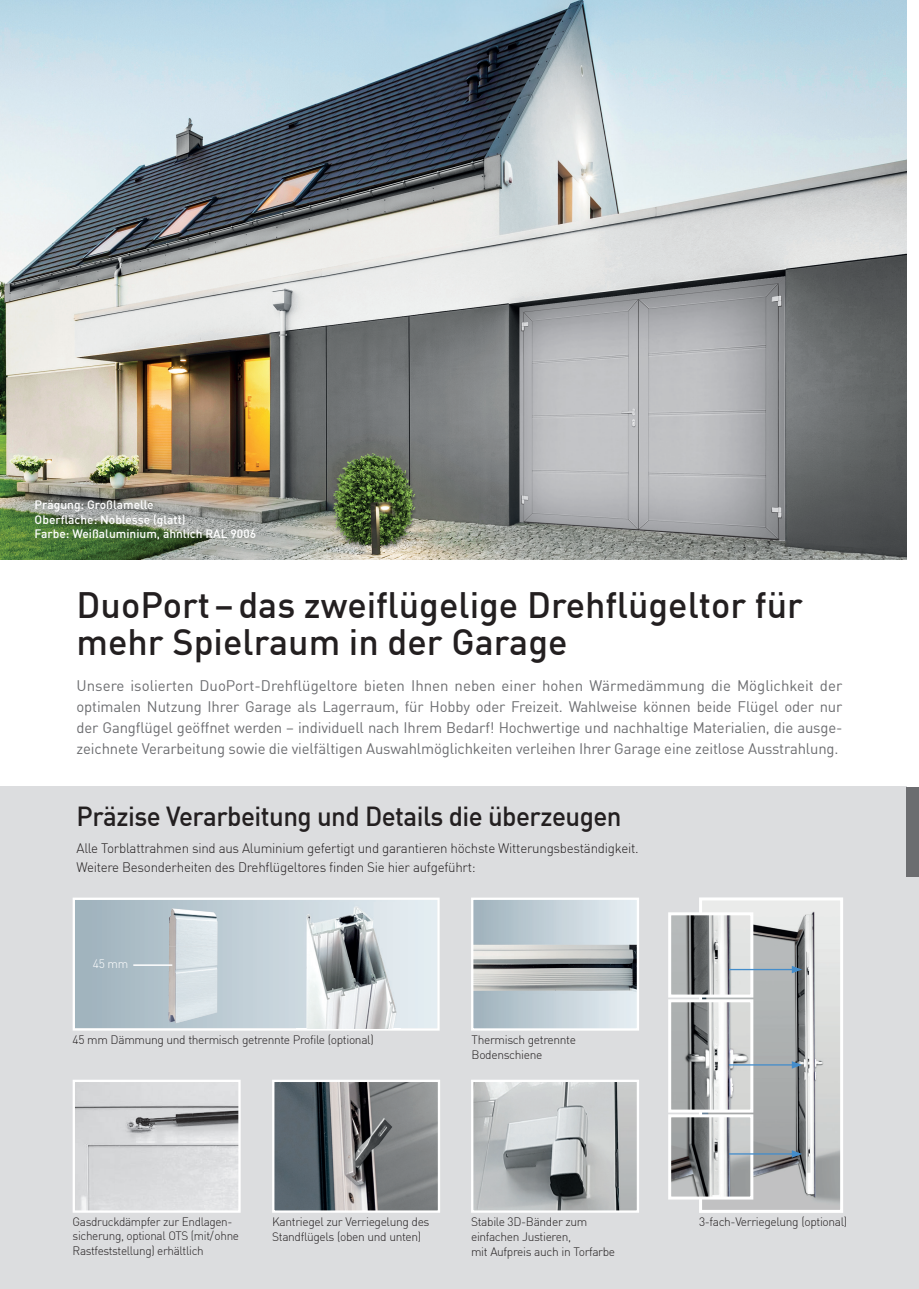
<style>
.page{position:relative;width:919px;height:1289px;background:#fff}
.page>*{position:absolute;margin:0;border:0;box-sizing:border-box;transform-origin:0 0}
.t1{font:500 36px/37.5px "DIN";color:#231f20}
.t2{font:500 27px "DIN";letter-spacing:-.02em;color:#231f20;scale:.96 1}
.t3{font:15px/21px "DIN";letter-spacing:-.01em;color:#6c6d70;text-align:justify}
.t4{font:300 13.5px/19.5px "DIN";letter-spacing:-.02em;color:#231f20}
.t5{font:300 12px/15px "DIN";letter-spacing:-.03em;color:#231f20}
.t6{font:500 12px/14.4px "DIN";color:#fff}
.t7{font:300 12px "DIN";color:#fff}
</style>
<div class="page">
<div style="left:906px;top:876px;width:12px;height:412px;background:#dcdddf"></div>
<div style="left:0;top:786px;width:906px;height:502px;background:#dcdddf"></div>
<img style="left:703px;top:901px;width:136px;height:307px">
<div style="left:699px;top:897px;width:144px;height:315px;border:3px solid #fff"></div>
<img style="left:672px;top:1003px;width:77px;height:105px">
<div style="left:668px;top:999px;width:85px;height:113px;border:3px solid #fff"></div>
<img style="left:672px;top:916px;width:77px;height:77px">
<div style="left:668px;top:912px;width:85px;height:85px;border:3px solid #fff"></div>
<img style="left:672px;top:1118px;width:77px;height:77px">
<div style="left:668px;top:1114px;width:85px;height:85px;border:3px solid #fff"></div>
<hr style="left:729px;top:1064px;width:65px;height:1px;background:#448dcb">
<svg style="left:791px;top:1061px;width:11px;height:7px"></svg>
<hr style="left:729px;top:1153px;width:65px;height:1px;background:#448dcb">
<svg style="left:791px;top:1150px;width:11px;height:7px"></svg>
<hr style="left:729px;top:968px;width:65px;height:2px;background:#448dcb">
<svg style="left:791px;top:965px;width:11px;height:8px"></svg>
<img style="left:0;top:0;width:906px;height:559px">
<div style="left:906px;top:786px;width:12px;height:90px;background:#6c6d70"></div>
<img style="left:275px;top:1082px;width:162px;height:127px">
<div style="left:272px;top:1079px;width:168px;height:133px;border:2px solid #fff"></div>
<img style="left:474px;top:1082px;width:162px;height:127px">
<div style="left:471px;top:1079px;width:168px;height:133px;border:2px solid #fff"></div>
<img style="left:474px;top:900px;width:162px;height:127px">
<div style="left:471px;top:897px;width:168px;height:133px;border:2px solid #fff"></div>
<img style="left:76px;top:1083px;width:162px;height:126px">
<div style="left:73px;top:1079px;width:168px;height:133px;border:2px solid #fff"></div>
<svg style="left:73px;top:897px;width:366px;height:133px;background:#c1cfd6"></svg>
<img style="left:296px;top:902px;width:104px;height:126px">
<img style="left:296px;top:1028px;width:104px;height:1px">
<img style="left:168px;top:908px;width:49px;height:115px">
<hr style="left:133px;top:964px;width:39px;height:1px;background:#fff">
<p class="t6" style="left:35px;top:497px;width:223px">Prägung: Großlamelle<br>Oberfläche: Noblesse (glatt)<br>Farbe: Weißaluminium, ähnlich RAL 9006</p>
<h1 class="t1" style="left:77px;top:584px;width:728px">DuoPort – das zweiflügelige Drehflügeltor für mehr Spielraum in der Garage</h1>
<p class="t3" style="left:77px;top:675px;width:767px">Unsere isolierten DuoPort-Drehflügeltore bieten Ihnen neben einer hohen Wärmedämmung die Möglichkeit der optimalen Nutzung Ihrer Garage als Lagerraum, fü r Hobby oder Freizeit. Wahlweise können beide Flügel oder nur der Gangflü gel geöffnet werden – individuell nach Ihrem Bedarf! Hochwertige und nachhaltige Materialien, die ausge&shy;zeichnete Verarbeitung sowie die vielfältigen Auswahlmöglichkeiten verleihen Ihrer Garage eine zeitlose Ausstrahlung.</p>
<h2 class="t2" style="left:77px;top:799px;width:569px">Präzise Verarbeitung und Details die überzeugen</h2>
<p class="t4" style="left:77px;top:838px;width:563px">Alle Torblattrahmen sind aus Aluminium gefertigt und garantieren höchste Witterungsbeständigkeit.<br>Weitere Besonderheiten des Drehflügeltores finden Sie hier aufgeführt:</p>
<p class="t7" style="left:93px;top:956px;width:37px">45 mm</p>
<p class="t5" style="left:73px;top:1031px;width:302px">45 mm Dämmung und thermisch getrennte Profile (optional)</p>
<p class="t5" style="left:471px;top:1031px;width:106px">Thermisch getrennte<br>Bodenschiene</p>
<p class="t5" style="left:73px;top:1213px;width:161px">Gasdruckdämpfer zur Endlagen-</p>
<p class="t5" style="left:699px;top:1213px;width:150px">3-fach-Verriegelung (optional)</p>
<p class="t5" style="left:73px;top:1228px;width:168px;line-height:14.4px">sicherung, optional OTS (mit/ ohne<br>Rastfeststellung) erhältlich</p>
<p class="t5" style="left:272px;top:1213px;width:159px">Kantriegel zur Verriegelung des<br>Standflügels (oben und unten)</p>
<p class="t5" style="left:471px;top:1213px;width:146px">Stabile 3D-Bänder zum einfachen Justieren,<br>mit Aufpreis auch in Torfarbe</p>
</div>
